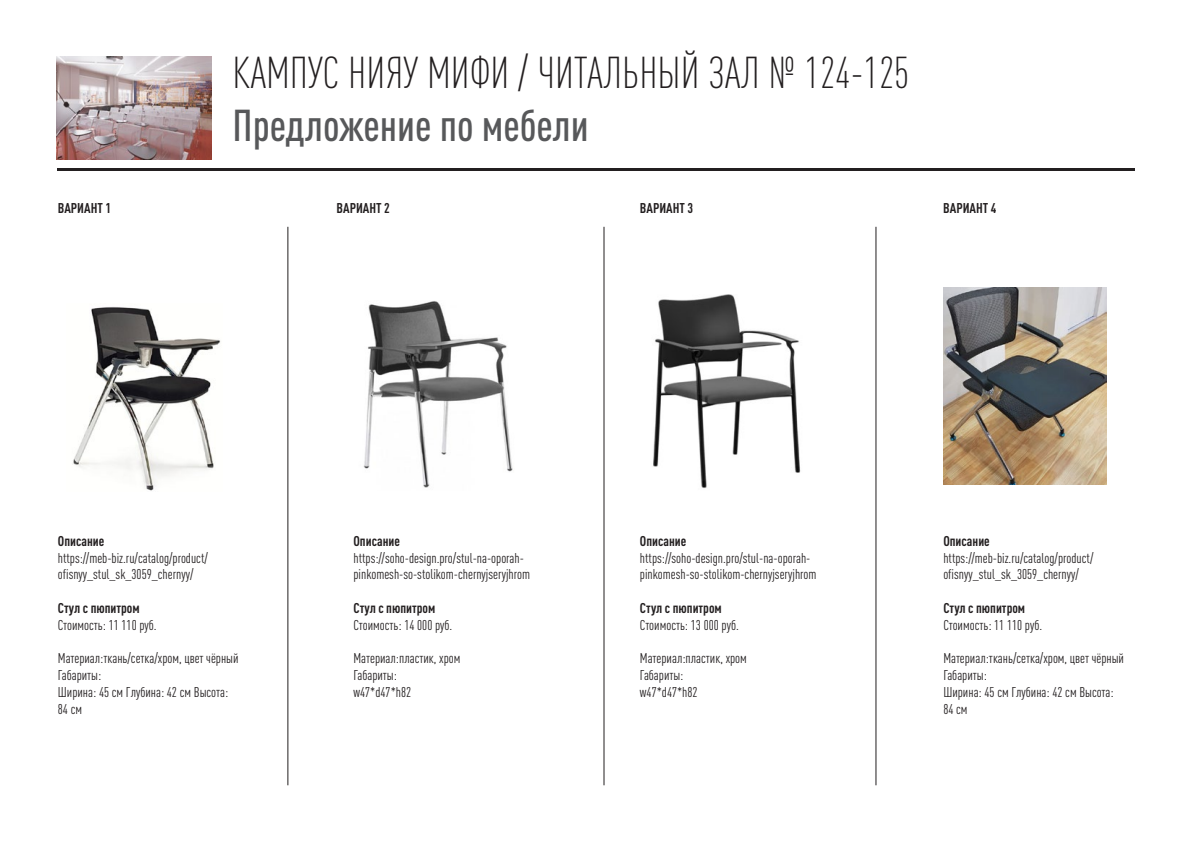
<style>
.page{position:relative;width:1191px;height:842px;background:#fff}
.page>*{position:absolute;margin:0;border:0;box-sizing:border-box;transform-origin:0 0}
.t1{font:300 condensed 44px "DIN Pro";color:#231f20}
.t2{font:500 condensed 44px "DIN Pro";color:#57585a}
.t3{font:condensed 14px/16.8px "DIN Pro";color:#231f20}
.t4{font:700 condensed 14px "DIN Pro";color:#231f20}
</style>
<div class="page">
<hr style="left:57px;top:168px;width:1077px;height:3px;background:#231f20">
<img style="left:73px;top:307px;width:148px;height:184px">
<img style="left:363px;top:301px;width:150px;height:187px">
<img style="left:653px;top:295px;width:148px;height:193px">
<img style="left:943px;top:287px;width:163px;height:198px">
<hr style="left:604px;top:227px;width:1px;height:558px;background:#231f20">
<hr style="left:288px;top:227px;width:1px;height:558px;background:#231f20">
<hr style="left:875px;top:227px;width:1px;height:558px;background:#231f20">
<img style="left:57px;top:57px;width:154px;height:102px">
<h1 class="t1" style="left:232px;top:41px;width:678px">КАМПУС НИЯУ МИФИ / ЧИТАЛЬНЫЙ ЗАЛ № 124-125</h1>
<h1 class="t2" style="left:232px;top:93px;width:358px">Предложение по мебели</h1>
<p class="t4" style="left:58px;top:198px;width:55px">ВАРИАНТ 1</p>
<p class="t4" style="left:337px;top:198px;width:55px">ВАРИАНТ 2</p>
<p class="t4" style="left:640px;top:198px;width:55px">ВАРИАНТ 3</p>
<p class="t4" style="left:943px;top:198px;width:55px">ВАРИАНТ 4</p>
<p class="t4" style="left:58px;top:530px;width:48px">Описание</p>
<p class="t3" style="left:58px;top:548px;width:152px">https://meb-biz.ru/catalog/product/ ofisnyy_stul_sk_3059_chernyy/</p>
<p class="t4" style="left:58px;top:597px;width:83px">Стул с пюпитром</p>
<p class="t3" style="left:58px;top:615px;width:100px">Стоимость: 11 110 руб.</p>
<p class="t3" style="left:58px;top:649px;width:182px">Материал:ткань/сетка/хром, цвет чёрный<br>Габариты:<br>Ширина: 45 см Глубина: 42 см Высота:<br>84 см</p>
<p class="t4" style="left:353px;top:530px;width:48px">Описание</p>
<p class="t3" style="left:353px;top:548px;width:178px">https://soho-design.pro/stul-na-oporah&shy;pinkomesh-so-stolikom-chernyjseryjhrom</p>
<p class="t4" style="left:353px;top:597px;width:83px">Стул с пюпитром</p>
<p class="t3" style="left:353px;top:615px;width:100px">Стоимость: 14 000 руб.</p>
<p class="t3" style="left:353px;top:649px;width:108px">Материал:пластик, хром<br>Габариты:<br>w47*d47*h82</p>
<p class="t4" style="left:640px;top:530px;width:48px">Описание</p>
<p class="t3" style="left:640px;top:548px;width:178px">https://soho-design.pro/stul-na-oporah&shy;pinkomesh-so-stolikom-chernyjseryjhrom</p>
<p class="t4" style="left:640px;top:597px;width:83px">Стул с пюпитром</p>
<p class="t3" style="left:640px;top:615px;width:100px">Стоимость: 13 000 руб.</p>
<p class="t3" style="left:640px;top:649px;width:108px">Материал:пластик, хром<br>Габариты:<br>w47*d47*h82</p>
<p class="t4" style="left:943px;top:530px;width:48px">Описание</p>
<p class="t3" style="left:943px;top:548px;width:152px">https://meb-biz.ru/catalog/product/ ofisnyy_stul_sk_3059_chernyy/</p>
<p class="t4" style="left:943px;top:597px;width:83px">Стул с пюпитром</p>
<p class="t3" style="left:943px;top:615px;width:100px">Стоимость: 11 110 руб.</p>
<p class="t3" style="left:943px;top:649px;width:182px">Материал:ткань/сетка/хром, цвет чёрный<br>Габариты:<br>Ширина: 45 см Глубина: 42 см Высота:<br>84 см</p>
</div>
